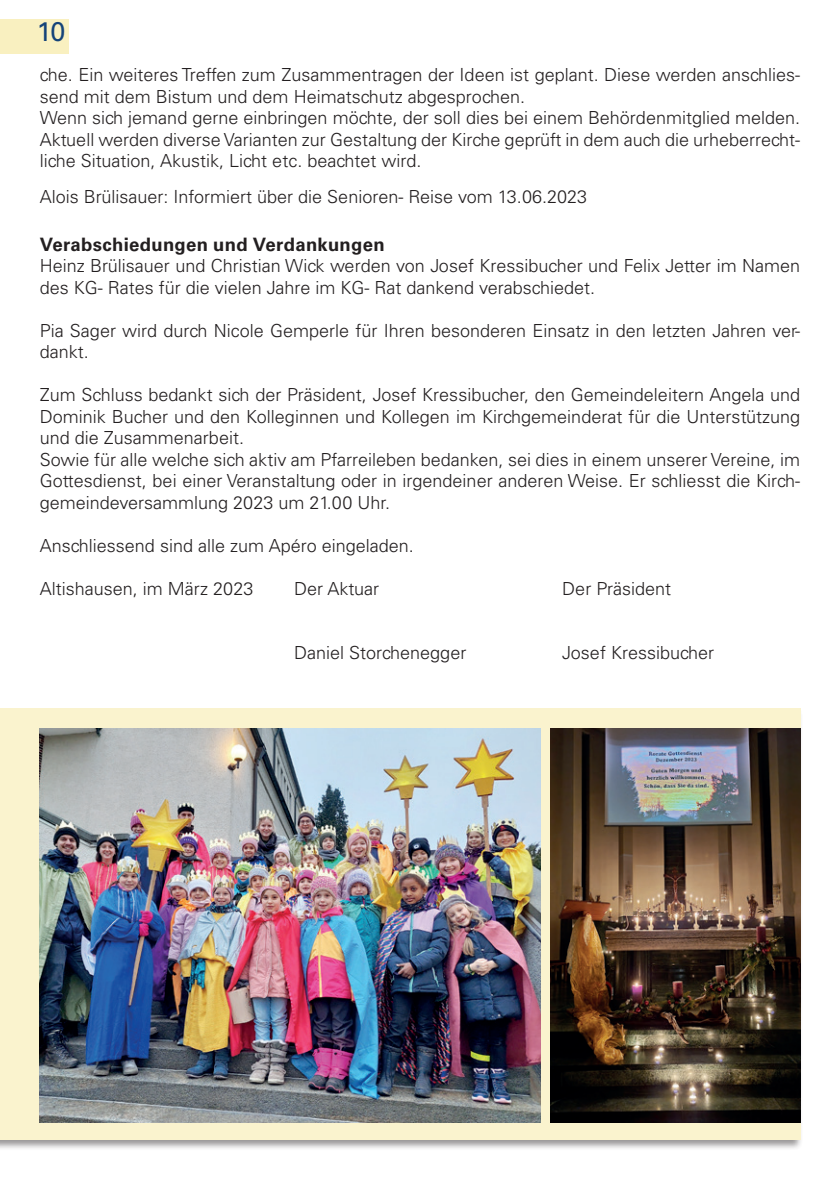
<style>
.page{position:relative;width:840px;height:1191px;background:#fff}
.page>*{position:absolute;margin:0;border:0;box-sizing:border-box;transform-origin:0 0}
.t1{font:27px "Univers LT Std";color:#154379}
.t2{font:700 18.4px "Univers LT Std";letter-spacing:.015em;color:#231f20}
.t3{font:300 18px/21.4px "Univers LT Std";color:#231f20}
</style>
<div class="page">
<div style="left:0;top:707px;width:802px;height:443px;background:#231f20;opacity:.6"></div>
<div style="left:0;top:709px;width:799px;height:431px;background:#faf3ce"></div>
<img style="left:40px;top:728px;width:500px;height:394px">
<img style="left:550px;top:729px;width:249px;height:394px">
<div style="left:0;top:20px;width:68px;height:34px;background:#f9f0c0"></div>
<h1 class="t1" style="left:37px;top:16px;width:30px">10</h1>
<p class="t3" style="left:40px;top:64px;width:761px">che. Ein weiteres Treffen zum Zusammentragen der Ideen ist geplant. Diese werden anschlies&shy;send mit dem Bistum und dem Heimatschutz abgesprochen.<br>Wenn sich jemand gerne einbringen möchte, der soll dies bei einem Behördenmitglied melden.<br>Aktuell werden diverse Varianten zur Gestaltung der Kirche geprüft in dem auch die urheberrecht&shy;liche Situation, Akustik, Licht etc. beachtet wird.</p>
<p class="t3" style="left:40px;top:185px;width:548px">Alois Brülisauer: Informiert über die Senioren- Reise vom 13.06.2023</p>
<p class="t2" style="left:40px;top:233px;width:346px">Verabschiedungen und Verdankungen</p>
<p class="t3" style="left:40px;top:255px;width:761px">Heinz Brülisauer und Christian Wick werden von Josef Kressibucher und Felix Jetter im Namen des KG- Rates für die vielen Jahre im KG- Rat dankend verabschiedet.</p>
<p class="t3" style="left:40px;top:319px;width:761px">Pia Sager wird durch Nicole Gemperle für Ihren besonderen Einsatz in den letzten Jahren ver&shy;dankt.</p>
<p class="t3" style="left:40px;top:384px;width:761px">Zum Schluss bedankt sich der Präsident, Josef Kressibucher, den Gemeindeleitern Angela und Dominik Bucher und den Kolleginnen und Kollegen im Kirchgemeinderat für die Unterstützung und die Zusammenarbeit.<br>Sowie für alle welche sich aktiv am Pfarreileben bedanken, sei dies in einem unserer Vereine, im Gottesdienst, bei einer Veranstaltung oder in irgendeiner anderen Weise. Er schliesst die Kirch&shy;gemeindeversammlung 2023 um 21.00 Uhr.</p>
<p class="t3" style="left:40px;top:534px;width:375px">Anschliessend sind alle zum Apéro eingeladen.</p>
<p class="t3" style="left:40px;top:577px;width:215px">Altishausen, im März 2023</p>
<p class="t3" style="left:294px;top:577px;width:87px">Der Aktuar</p>
<p class="t3" style="left:562px;top:577px;width:110px">Der Präsident</p>
<p class="t3" style="left:294px;top:642px;width:174px">Daniel Storchenegger</p>
<p class="t3" style="left:562px;top:642px;width:153px">Josef Kressibucher</p>
</div>
